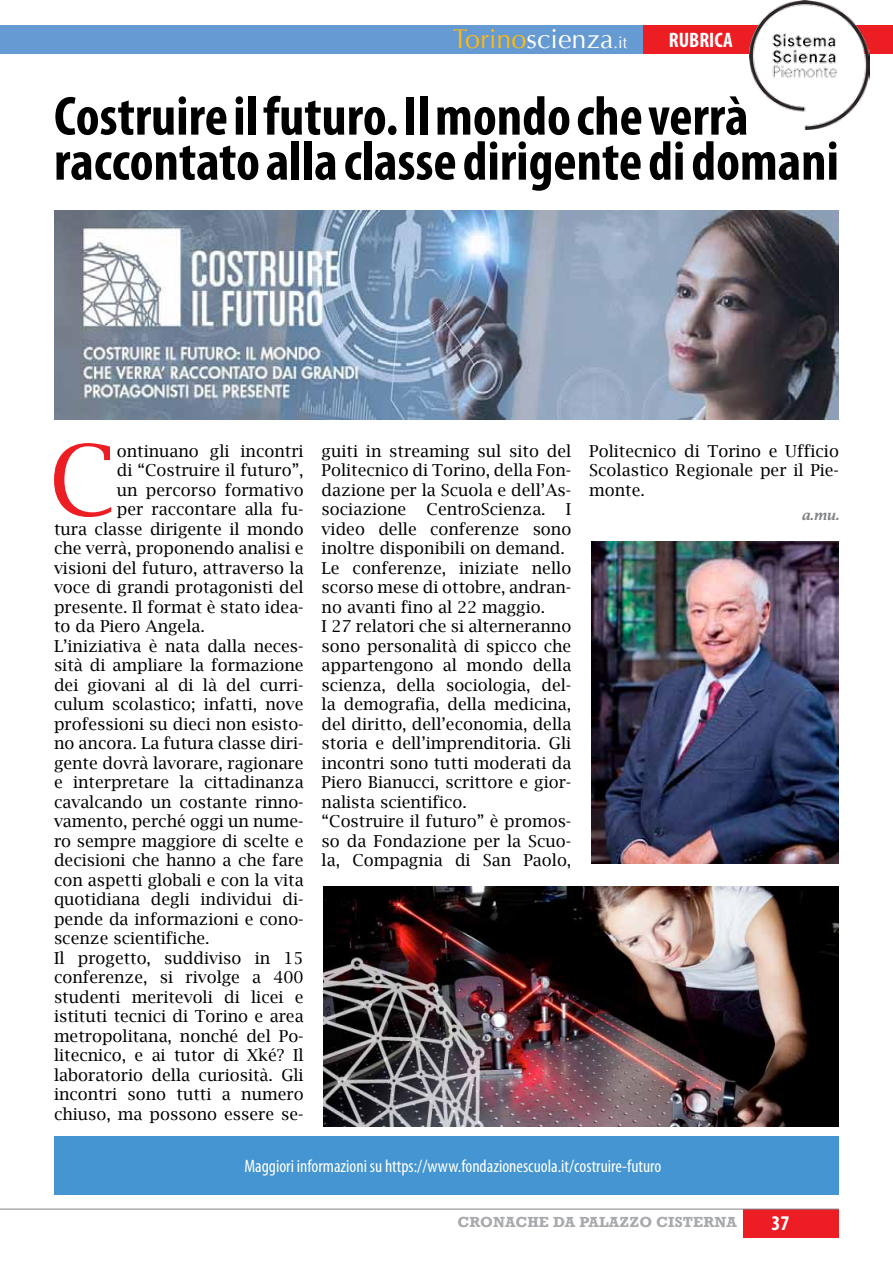
<style>
.page{position:relative;width:893px;height:1263px;background:#fff}
.page>*{position:absolute;margin:0;border:0;box-sizing:border-box;transform-origin:0 0}
.t1{font:97.5px "Lucida Bright";color:#ed1d24}
.t2{font:700 condensed 55.5px/45px "Myriad Pro";color:#000}
.t3{font:27px "Optima";color:#fff}
.t4{font:700 condensed 21px "Myriad Pro";color:#fff}
.t5{font:condensed 18px "Myriad Pro";color:#fff}
.t6{font:16.5px/19.5px "Lucida Bright";color:#000}
.t7{font:700 15px "Rockwell";letter-spacing:.01em;color:#a7a9ac}
.t8{font:italic 600 13.5px "Lucida Bright";color:#808285}
.s1{color:#fdb913}
.s2{font-size:16.5px}
</style>
<div class="page">
<div style="left:0;top:25px;width:643px;height:29px;background:#659ad2"></div>
<div style="left:743px;top:1209px;width:96px;height:28px;background:#ed1d24"></div>
<div style="left:643px;top:25px;width:250px;height:29px;background:#ed1d24"></div>
<hr style="left:0;top:1209px;width:839px;height:1px;background:#808285">
<img style="left:749px;top:0;width:121px;height:130px">
<div style="left:54px;top:1136px;width:785px;height:59px;background:#4495d1"></div>
<img style="left:54px;top:210px;width:785px;height:210px">
<img style="left:323px;top:886px;width:516px;height:241px">
<img style="left:591px;top:542px;width:248px;height:321px">
<h3 class="t3" style="left:453px;top:23px;width:176px"><span class="s1">Torino</span>scienza<span class="s2">.it</span></h3>
<p class="t4" style="left:669px;top:27px;width:65px">RUBRICA</p>
<h2 class="t2" style="left:54px;top:92px;width:786px">Costruire il futuro. Il mondo che verrà raccontato alla classe dirigente di domani</h2>
<h1 class="t1" style="left:49px;top:425px;width:69px">C</h1>
<p class="t6" style="left:117px;top:441px;width:188px">ontinuano gli incontri</p>
<p class="t6" style="left:117px;top:461px;width:188px">di “Costruire il futuro”,</p>
<p class="t6" style="left:117px;top:480px;width:188px">un percorso formativo</p>
<p class="t6" style="left:117px;top:500px;width:188px">per raccontare alla fu-</p>
<p class="t6" style="left:54px;top:519px;width:251px">tura classe dirigente il mondo</p>
<p class="t6" style="left:54px;top:539px;width:251px">che verrà, proponendo analisi e</p>
<p class="t6" style="left:54px;top:558px;width:251px">visioni del futuro, attraverso la</p>
<p class="t6" style="left:54px;top:578px;width:251px">voce di grandi protagonisti del</p>
<p class="t6" style="left:54px;top:597px;width:251px">presente. Il format è stato idea-</p>
<p class="t6" style="left:54px;top:617px;width:152px">to da Piero Angela.</p>
<p class="t6" style="left:54px;top:636px;width:251px">L’iniziativa è nata dalla neces-</p>
<p class="t6" style="left:54px;top:656px;width:251px">sità di ampliare la formazione</p>
<p class="t6" style="left:54px;top:675px;width:251px">dei giovani al di là del curri-</p>
<p class="t6" style="left:54px;top:695px;width:251px">culum scolastico; infatti, nove</p>
<p class="t6" style="left:54px;top:714px;width:251px">professioni su dieci non esisto-</p>
<p class="t6" style="left:54px;top:734px;width:251px">no ancora. La futura classe diri-</p>
<p class="t6" style="left:54px;top:753px;width:251px">gente dovrà lavorare, ragionare</p>
<p class="t6" style="left:54px;top:773px;width:251px">e interpretare la cittadinanza</p>
<p class="t6" style="left:54px;top:792px;width:251px">cavalcando un costante rinno-</p>
<p class="t6" style="left:54px;top:812px;width:251px">vamento, perché oggi un nume-</p>
<p class="t6" style="left:54px;top:831px;width:251px">ro sempre maggiore di scelte e</p>
<p class="t6" style="left:54px;top:851px;width:251px">decisioni che hanno a che fare</p>
<p class="t6" style="left:54px;top:870px;width:251px">con aspetti globali e con la vita</p>
<p class="t6" style="left:54px;top:890px;width:251px">quotidiana degli individui di-</p>
<p class="t6" style="left:54px;top:909px;width:251px">pende da informazioni e cono-</p>
<p class="t6" style="left:54px;top:929px;width:157px">scenze scientifiche.</p>
<p class="t6" style="left:54px;top:948px;width:251px">Il progetto, suddiviso in 15</p>
<p class="t6" style="left:54px;top:968px;width:251px">conferenze, si rivolge a 400</p>
<p class="t6" style="left:54px;top:987px;width:251px">studenti meritevoli di licei e</p>
<p class="t6" style="left:54px;top:1007px;width:251px">istituti tecnici di Torino e area</p>
<p class="t6" style="left:54px;top:1026px;width:251px">metropolitana, nonché del Po-</p>
<p class="t6" style="left:54px;top:1046px;width:251px">litecnico, e ai tutor di Xké? Il</p>
<p class="t6" style="left:54px;top:1065px;width:251px">laboratorio della curiosità. Gli</p>
<p class="t6" style="left:54px;top:1085px;width:251px">incontri sono tutti a numero</p>
<p class="t6" style="left:54px;top:1104px;width:251px">chiuso, ma possono essere se-</p>
<p class="t6" style="left:322px;top:441px;width:251px">guiti in streaming sul sito del<br>Politecnico di Torino, della Fon&shy;dazione per la Scuola e dell’As&shy;sociazione CentroScienza. I video delle conferenze sono inoltre disponibili on demand.<br>Le conferenze, iniziate nello scorso mese di ottobre, andran&shy;no avanti fino al 22 maggio.<br>I 27 relatori che si alterneranno sono personalità di spicco che appartengono al mondo della scienza, della sociologia, del&shy;la demografia, della medicina, del diritto, dell’economia, della storia e dell’imprenditoria. Gli incontri sono tutti moderati da<br>Piero Bianucci, scrittore e gior&shy;nalista scientifico.<br>“Costruire il futuro” è promos&shy;so da Fondazione per la Scuo&shy;la, Compagnia di San Paolo,</p>
<p class="t6" style="left:589px;top:441px;width:251px;text-align:justify">Politecnico di Torino e Ufficio Scolastico Regionale per il Pie&shy;monte.</p>
<p class="t8" style="left:801px;top:507px;width:39px">a.mu.</p>
<p class="t5" style="left:244px;top:1155px;width:419px">Maggiori informazioni su https://www.fondazionescuola.it/costruire-futuro</p>
<p class="t7" style="left:458px;top:1213px;width:281px">CRONACHE DA PALAZZO CISTERNA</p>
<p class="t4" style="left:772px;top:1210px;width:19px">37</p>
</div>
